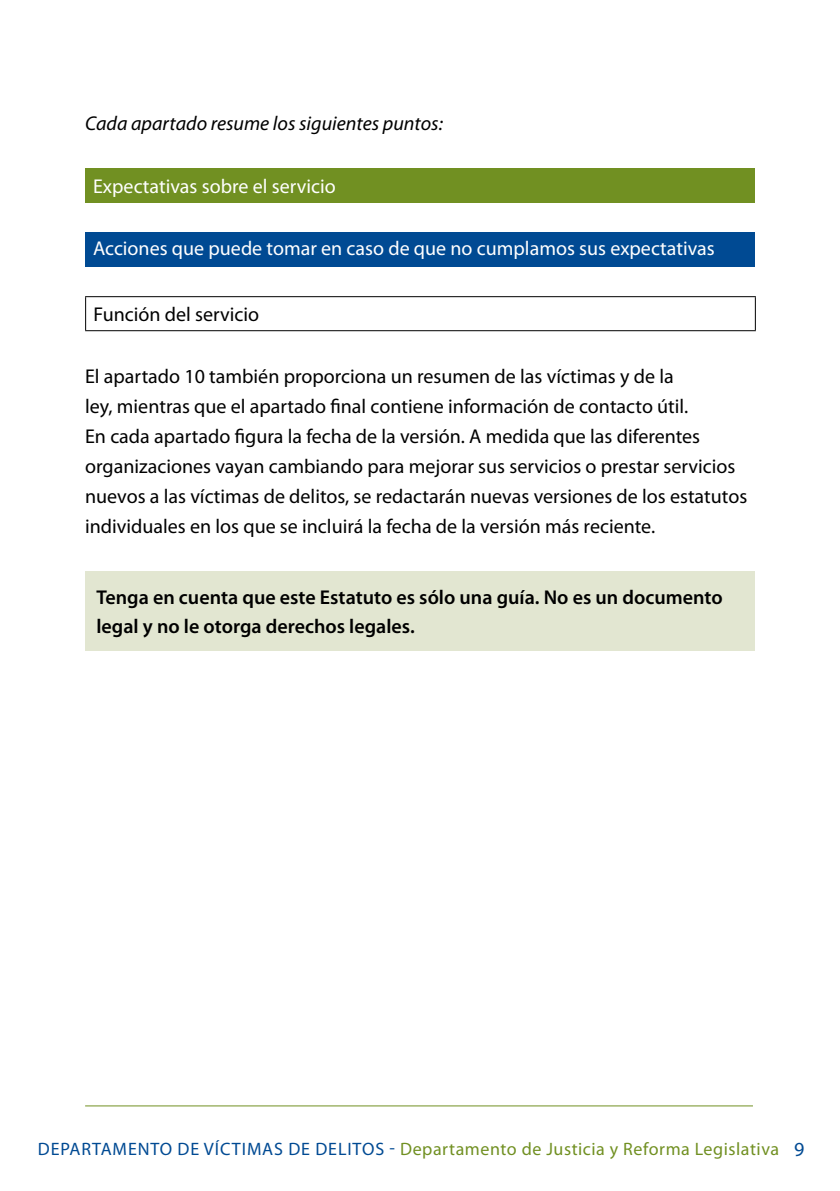
<style>
.page{position:relative;width:840px;height:1191px;background:#fff}
.page>*{position:absolute;margin:0;border:0;box-sizing:border-box;transform-origin:0 0}
.t1{font:20px/30px "Myriad Pro";color:#000}
.t2{font:600 20px/28px "Myriad Pro";color:#000}
.t3{font:20px "Myriad Pro";color:#fff}
.t4{font:italic 20px "Myriad Pro";color:#000}
.t5{font:18px "Myriad Pro";letter-spacing:.03em;color:#719022}
.t6{font:18px "Myriad Pro";letter-spacing:.05em;color:#004a93}
.s1{color:#004a93}
.s2{font-size:20px;color:#004a93}
</style>
<div class="page">
<hr style="left:85px;top:1105px;width:667px;height:1px;background:#719022">
<div style="left:85px;top:168px;width:669px;height:34px;background:#719022"></div>
<div style="left:85px;top:232px;width:669px;height:34px;background:#004a93"></div>
<hr style="left:85px;top:296px;width:670px;height:1px;background:#000">
<hr style="left:85px;top:297px;width:1px;height:33px;background:#000">
<hr style="left:754px;top:297px;width:1px;height:33px;background:#000">
<hr style="left:85px;top:330px;width:670px;height:1px;background:#000">
<div style="left:85px;top:571px;width:669px;height:79px;background:#e2e6d1"></div>
<p class="t4" style="left:85px;top:111px;width:359px">Cada apartado resume los siguientes puntos:</p>
<p class="t3" style="left:93px;top:174px;width:244px">Expectativas sobre el servicio</p>
<p class="t3" style="left:93px;top:236px;width:623px">Acciones que puede tomar en caso de que no cumplamos sus expectativas</p>
<p class="t1" style="left:94px;top:299px;width:167px">Función del servicio</p>
<p class="t1" style="left:85px;top:361px;width:663px">El apartado 10 también proporciona un resumen de las víctimas y de la<br>ley, mientras que el apartado final contiene información de contacto útil.<br>En cada apartado figura la fecha de la versión. A medida que las diferentes organizaciones vayan cambiando para mejorar sus servicios o prestar servicios nuevos a las víctimas de delitos, se redactarán nuevas versiones de los estatutos individuales en los que se incluirá la fecha de la versión más reciente.</p>
<p class="t2" style="left:96px;top:583px;width:627px">Tenga en cuenta que este Estatuto es sólo una guía. No es un documento legal y no le otorga derechos legales.</p>
<p class="t6" style="left:38px;top:1138px;width:25px">Departame</p>
<p class="t6" style="left:138px;top:1138px;width:88px">nto de Víctimas</p>
<p class="t6" style="left:288px;top:1138px;width:69px">de Delitos</p>
<p class="t5" style="left:389px;top:1138px;width:416px"><span class="s1">-</span> Departamento de Justicia y Reforma Legislativa <span class="s2">9</span></p>
</div>
